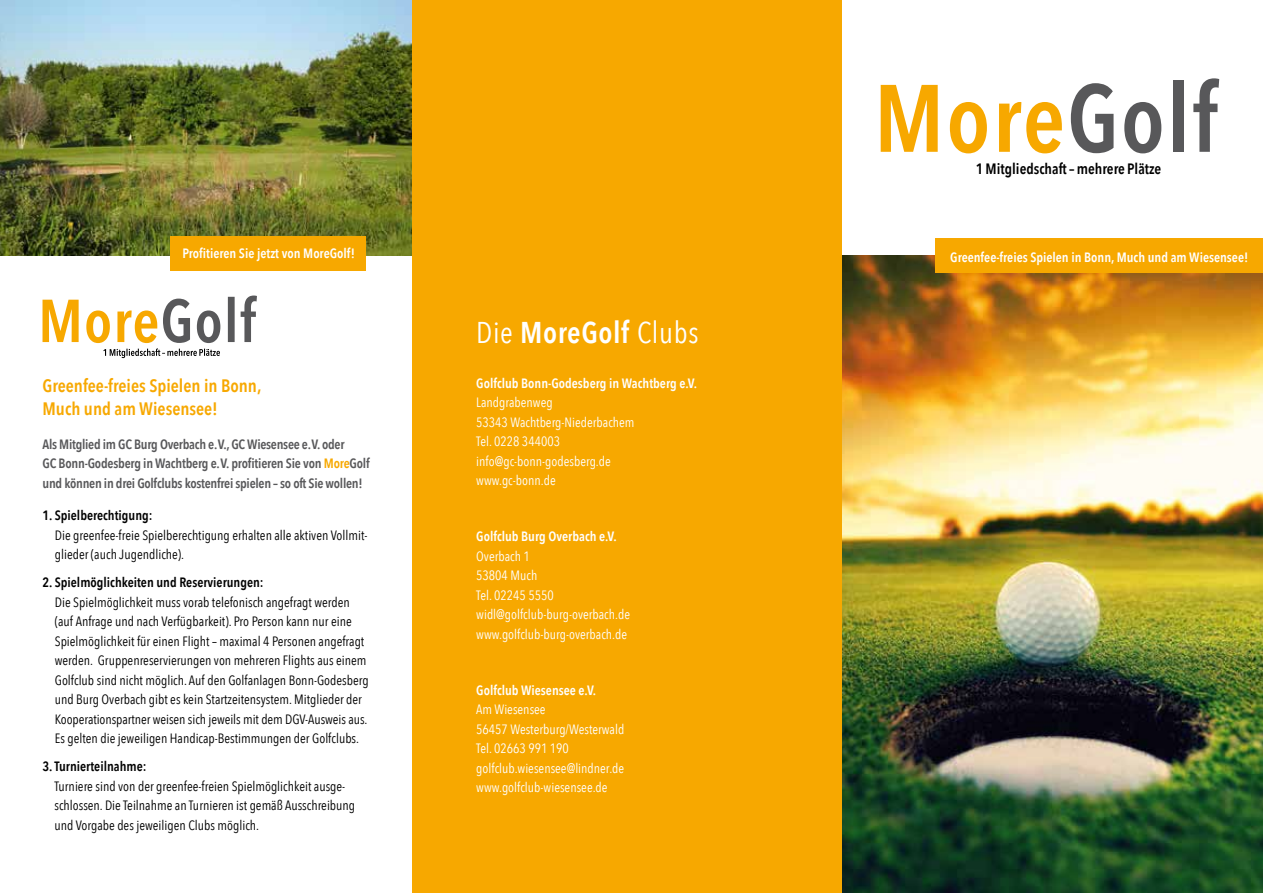
<style>
.page{position:relative;width:1263px;height:893px;background:#fff}
.page>*{position:absolute;margin:0;border:0;box-sizing:border-box;transform-origin:0 0}
.t1{font:600 94.5px "Avenir Next Condensed";letter-spacing:.02em;color:#f7a800}
.t2{font:30px "Avenir Next Condensed";letter-spacing:.02em;color:#fff}
.t3{font:600 18px/22.5px "Avenir Next Condensed";color:#f7a800}
.t4{font:600 15px "Avenir Next Condensed";color:#000}
.t5{font:13.5px/19.5px "Avenir Next Condensed";color:#000}
.t6{font:13.5px/19.5px "Avenir Next Condensed";color:#fff}
.t7{font:600 13.5px/19.5px "Avenir Next Condensed";letter-spacing:-.02em;color:#58585a}
.t8{font:600 13.5px "Avenir Next Condensed";color:#fff}
.t9{font:600 13.5px "Avenir Next Condensed";color:#000}
.s1{color:#f7a800}
.s2{font-weight:600}
.s3{color:#58585a}
</style>
<div class="page">
<img style="left:0;top:0;width:412px;height:255px">
<img style="left:842px;top:255px;width:421px;height:638px">
<div style="left:412px;top:0;width:430px;height:893px;background:#f7a800"></div>
<div style="left:935px;top:238px;width:328px;height:34px;background:#f7a800"></div>
<div style="left:171px;top:236px;width:195px;height:34px;background:#f7a800"></div>
<svg style="left:43px;top:296px;width:214px;height:62px"></svg>
<p class="t8" style="left:182px;top:241px;width:174px">Profitieren Sie jetzt von MoreGolf!</p>
<h3 class="t3" style="left:43px;top:374px;width:220px">Greenfee-freies Spielen in Bonn,<br>Much und am Wiesensee!</h3>
<p class="t7" style="left:43px;top:434px;width:329px">Als Mitglied im GC Burg Overbach e.V., GC Wiesensee e.V. oder<br>GC Bonn-Godesberg in Wachtberg e.V. profitieren Sie von <span class="s1">More</span>Golf und können in drei Golfclubs kostenfrei spielen – so oft Sie wollen!</p>
<p class="t9" style="left:43px;top:504px;width:112px">1. Spielberechtigung:</p>
<p class="t5" style="left:55px;top:525px;width:314px">Die greenfee-freie Spielberechtigung erhalten alle aktiven Vollmit&shy;glieder (auch Jugendliche).</p>
<p class="t9" style="left:43px;top:571px;width:223px">2. Spielmöglichkeiten und Reservierungen:</p>
<p class="t5" style="left:55px;top:592px;width:315px">Die Spielmöglichkeit muss vorab telefonisch angefragt werden (auf Anfrage und nach Verfügbarkeit). Pro Person kann nur eine Spielmöglichkeit für einen Flight – maximal 4 Personen angefragt werden. Gruppenreservierungen von mehreren Flights aus einem Golfclub sind nicht möglich. Auf den Golfanlagen Bonn-Godesberg und Burg Overbach gibt es kein Startzeitensystem. Mitglieder der Kooperationspartner weisen sich jeweils mit dem DGV-Ausweis aus.<br>Es gelten die jeweiligen Handicap-Bestimmungen der Golfclubs.</p>
<p class="t9" style="left:43px;top:755px;width:106px">3. Turnierteilnahme:</p>
<p class="t5" style="left:54px;top:775px;width:302px">Turniere sind von der greenfee-freien Spielmöglichkeit ausge&shy;schlossen. Die Teilnahme an Turnieren ist gemäß Ausschreibung und Vorgabe des jeweiligen Clubs möglich.</p>
<h2 class="t2" style="left:476px;top:306px;width:224px">Die <span class="s2">MoreGolf</span> Clubs</h2>
<p class="t8" style="left:476px;top:371px;width:222px">Golfclub Bonn-Godesberg in Wachtberg e.V.</p>
<p class="t6" style="left:476px;top:392px;width:160px">Landgrabenweg<br>53343 Wachtberg-Niederbachem<br>Tel. 0228 344003 info@gc-bonn-godesberg.de www.gc-bonn.de</p>
<p class="t8" style="left:476px;top:525px;width:142px">Golfclub Burg Overbach e.V.</p>
<p class="t6" style="left:476px;top:545px;width:155px">Overbach 1<br>53804 Much<br>Tel. 02245 5550 widl@golfclub-burg-overbach.de www.golfclub-burg-overbach.de</p>
<p class="t8" style="left:476px;top:678px;width:121px">Golfclub Wiesensee e.V.</p>
<p class="t6" style="left:476px;top:699px;width:150px">Am Wiesensee<br>56457 Westerburg/Westerwald<br>Tel. 02663 991 190 golfclub.wiesensee@lindner.de www.golfclub-wiesensee.de</p>
<h1 class="t1" style="left:874px;top:37px;width:345px">More<span class="s3">Golf</span></h1>
<p class="t4" style="left:976px;top:155px;width:187px">1 Mitgliedschaft – mehrere Plätze</p>
<p class="t8" style="left:950px;top:245px;width:299px">Greenfee-freies Spielen in Bonn, Much und am Wiesensee!</p>
</div>
